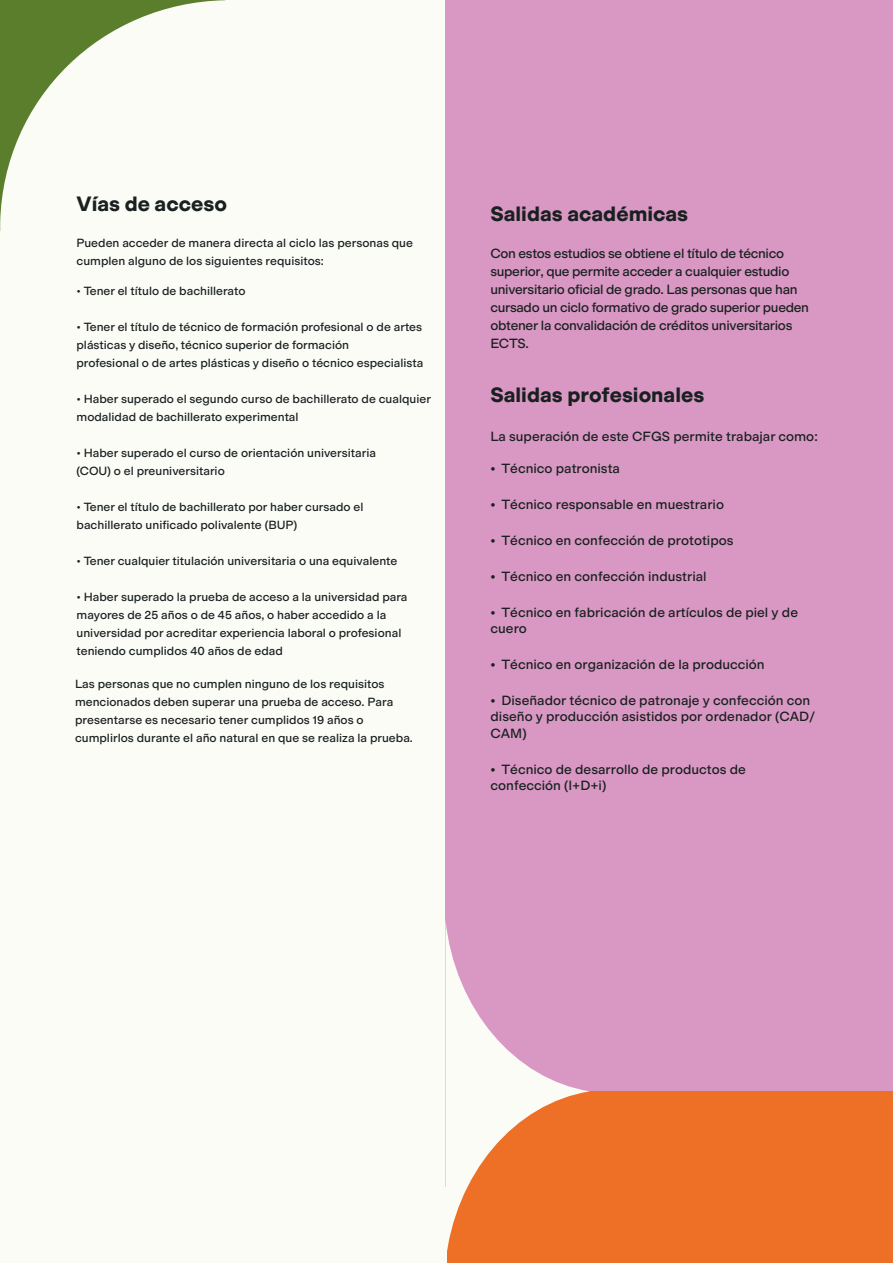
<style>
.page{position:relative;width:893px;height:1263px;background:#fcfcf7}
.page>*{position:absolute;margin:0;border:0;box-sizing:border-box;transform-origin:0 0}
.t1{font:700 21px "Modern Gothic";color:#192020}
.t2{font:13.5px/16.2px "Modern Gothic";color:#192020}
.t3{font:13.5px/18px "Modern Gothic";letter-spacing:-.025em;color:#192020}
.t4{font:12px/18px "Modern Gothic";color:#192020}
.s1{font-weight:700}
</style>
<div class="page">
<div style="left:445px;top:0;width:448px;height:1186px;background:#d898c3"></div>
<svg style="left:0;top:0;width:225px;height:231px"></svg>
<div style="left:448px;top:1091px;width:445px;height:172px;background:#ee7026"></div>
<svg style="left:445px;top:921px;width:145px;height:342px"></svg>
<hr style="left:0;top:0;width:217px;height:1px;background:#5b7e2c">
<h1 class="t1" style="left:77px;top:191px;width:152px">Vías de acceso</h1>
<p class="t4" style="left:77px;top:234px;width:338px">Pueden acceder de manera directa al ciclo las personas que cumplen alguno de los siguientes requisitos:</p>
<p class="t4" style="left:77px;top:282px;width:170px">• Tener el título de bachillerato</p>
<p class="t4" style="left:77px;top:318px;width:348px">• Tener el título de técnico de formación profesional o de artes plásticas y diseño, técnico superior de formación<br>profesional o de artes plásticas y diseño o técnico especialista</p>
<p class="t4" style="left:77px;top:390px;width:356px">• Haber superado el segundo curso de bachillerato de cualquier modalidad de bachillerato experimental</p>
<p class="t4" style="left:77px;top:444px;width:301px">• Haber superado el curso de orientación universitaria (COU) o el preuniversitario</p>
<p class="t4" style="left:77px;top:498px;width:288px">• Tener el título de bachillerato por haber cursado el bachillerato unificado polivalente (BUP)</p>
<p class="t4" style="left:77px;top:552px;width:322px">• Tener cualquier titulación universitaria o una equivalente</p>
<p class="t4" style="left:77px;top:588px;width:332px">• Haber superado la prueba de acceso a la universidad para mayores de 25 años o de 45 años, o haber accedido a la universidad por acreditar experiencia laboral o profesional teniendo cumplidos 40 años de edad</p>
<p class="t4" style="left:75px;top:675px;width:339px">Las personas que no cumplen ninguno de los requisitos mencionados deben superar una prueba de acceso. Para presentarse es necesario tener cumplidos 19 años o cumplirlos durante el año natural en que se realiza la prueba.</p>
<h1 class="t1" style="left:490px;top:202px;width:199px">Salidas académicas</h1>
<p class="t3" style="left:490px;top:245px;width:320px">Con estos estudios se obtiene el título de técnico superior, que permite acceder a cualquier estudio universitario oficial de grado. Las personas que han cursado un ciclo formativo de grado superior pueden obtener la convalidación de créditos universitarios ECTS.</p>
<h1 class="t1" style="left:490px;top:382px;width:216px">Salidas profesionales</h1>
<p class="t2" style="left:490px;top:428px;width:329px">La superación de este CFGS permite trabajar como:</p>
<p class="t2" style="left:491px;top:460px;width:131px"><span class="s1">•</span> Técnico patronista</p>
<p class="t2" style="left:491px;top:496px;width:235px"><span class="s1">•</span> Técnico responsable en muestrario</p>
<p class="t2" style="left:491px;top:532px;width:244px"><span class="s1">•</span> Técnico en confección de prototipos</p>
<p class="t2" style="left:491px;top:568px;width:218px"><span class="s1">•</span> Técnico en confección industrial</p>
<p class="t2" style="left:491px;top:604px;width:309px"><span class="s1">•</span> Técnico en fabricación de artículos de piel y de cuero</p>
<p class="t2" style="left:491px;top:657px;width:276px"><span class="s1">•</span> Técnico en organización de la producción</p>
<p class="t2" style="left:491px;top:693px;width:326px"><span class="s1">•</span> Diseñador técnico de patronaje y confección con diseño y producción asistidos por ordenador (CAD/<br>CAM)</p>
<p class="t2" style="left:491px;top:761px;width:257px"><span class="s1">•</span> Técnico de desarrollo de productos de confección (I+D+i)</p>
</div>
